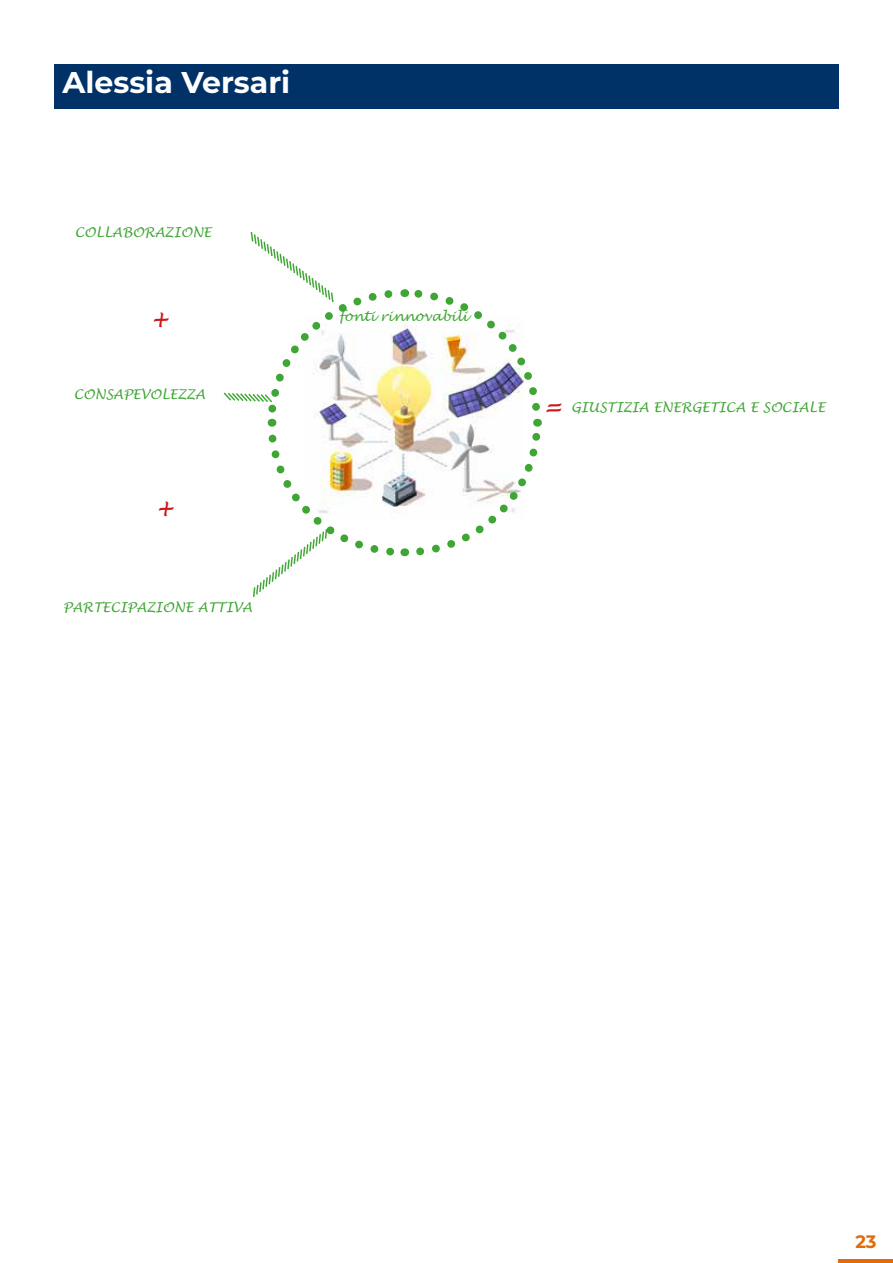
<style>
.page{position:relative;width:893px;height:1263px;background:#fff}
.page>*{position:absolute;margin:0;border:0;box-sizing:border-box;transform-origin:0 0}
.t1{font:700 30px "Montserrat";color:#fff}
.t2{font:italic 26.7px "Lucida Handwriting";color:#cd171a}
.t3{font:700 18px "Montserrat";color:#e36c0a}
.t4{font:italic 13.35px "Lucida Handwriting";color:#3fa535}
.s1{font-size:26.7px;color:#cd171a}
</style>
<div class="page">
<hr style="left:839px;top:1259px;width:54px;height:4px;background:#e36c0a">
<div style="left:54px;top:64px;width:785px;height:44px;background:#003268"></div>
<svg style="left:223px;top:232px;width:319px;height:365px"></svg>
<h1 class="t1" style="left:63px;top:62px;width:229px">Alessia Versari</h1>
<p class="t4" style="left:75px;top:224px;width:138px">COLLABORAZIONE</p>
<h2 class="t2" style="left:151px;top:302px;width:20px">+</h2>
<p class="t4" style="left:74px;top:386px;width:133px">CONSAPEVOLEZZA</p>
<h2 class="t2" style="left:156px;top:491px;width:20px">+</h2>
<p class="t4" style="left:63px;top:599px;width:190px">PARTECIPAZIONE ATTIVA</p>
<p class="t4" style="left:339px;top:308px;width:130px">fonti rinnovabili</p>
<p class="t4" style="left:544px;top:400px;width:283px"><span class="s1">=</span> GIUSTIZIA ENERGETICA E SOCIALE</p>
<h3 class="t3" style="left:856px;top:1229px;width:22px">23</h3>
</div>
